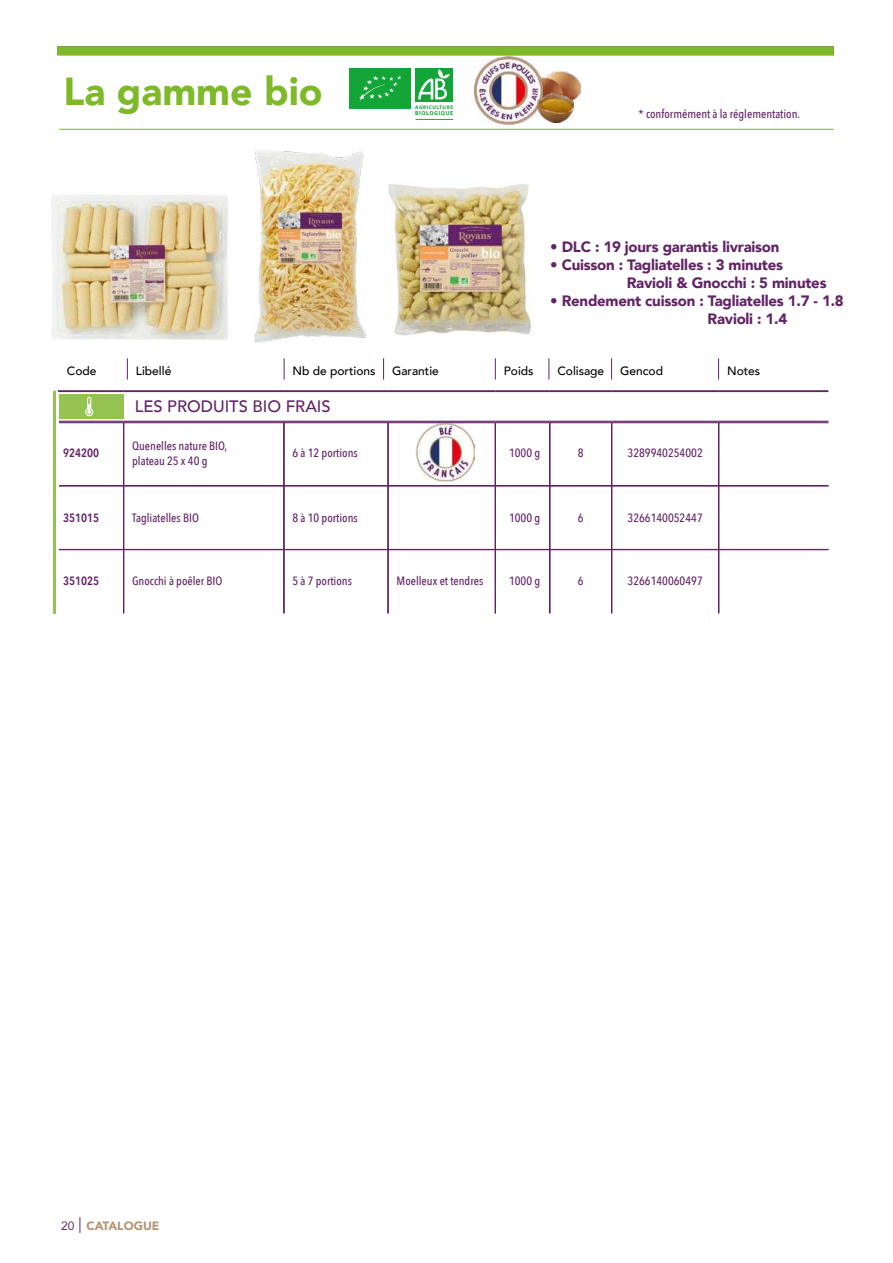
<style>
.page{position:relative;width:893px;height:1263px;background:#fff}
.page>*{position:absolute;margin:0;border:0;box-sizing:border-box;transform-origin:0 0}
.t1{font:900 39px "Avenir";color:#7db928}
.t2{font:500 16.5px "Avenir";color:#622366}
.t3{font:900 15px/18px "Avenir";letter-spacing:-.015em;color:#622366}
.t4{font:500 12px/15px "Avenir Next Condensed";color:#622366}
.t5{font:500 12px "Avenir";color:#000}
.t6{font:600 12px "Avenir Next Condensed";color:#622366}
.t7{font:900 12px "Avenir";color:#b59272}
.t8{font:700 5.85px "Myriad";letter-spacing:.1em;color:#13a538}
.t9{font:700 5.25px "Myriad";letter-spacing:.1em;color:#13a538}
.s1{font-weight:400;color:#622366}
</style>
<div class="page">
<svg style="left:80px;top:1217px;width:1px;height:16px"></svg>
<div style="left:55px;top:394px;width:69px;height:25px;background:#94c34f"></div>
<svg style="left:85px;top:397px;width:8px;height:19px"></svg>
<hr style="left:59px;top:129px;width:775px;height:1px;background:#7db928">
<div style="left:57px;top:46px;width:777px;height:9px;background:#7db928"></div>
<svg style="left:59px;top:423px;width:769px;height:62px"></svg>
<svg style="left:59px;top:487px;width:769px;height:126px"></svg>
<hr style="left:55px;top:421px;width:69px;height:1px;background:#622366">
<hr style="left:55px;top:422px;width:69px;height:1px;background:#622366">
<hr style="left:124px;top:421px;width:160px;height:1px;background:#622366">
<hr style="left:124px;top:422px;width:160px;height:1px;background:#622366">
<hr style="left:284px;top:421px;width:104px;height:1px;background:#622366">
<hr style="left:284px;top:422px;width:104px;height:1px;background:#622366">
<hr style="left:388px;top:421px;width:107px;height:1px;background:#622366">
<hr style="left:388px;top:422px;width:107px;height:1px;background:#622366">
<hr style="left:495px;top:421px;width:55px;height:1px;background:#622366">
<hr style="left:495px;top:422px;width:55px;height:1px;background:#622366">
<hr style="left:550px;top:421px;width:62px;height:1px;background:#622366">
<hr style="left:550px;top:422px;width:62px;height:1px;background:#622366">
<hr style="left:612px;top:421px;width:107px;height:1px;background:#622366">
<hr style="left:612px;top:422px;width:107px;height:1px;background:#622366">
<hr style="left:719px;top:421px;width:109px;height:1px;background:#622366">
<hr style="left:719px;top:422px;width:109px;height:1px;background:#622366">
<hr style="left:123px;top:423px;width:1px;height:63px;background:#622366">
<hr style="left:124px;top:423px;width:1px;height:63px;background:#622366">
<hr style="left:283px;top:423px;width:1px;height:63px;background:#622366">
<hr style="left:284px;top:423px;width:1px;height:63px;background:#622366">
<hr style="left:388px;top:423px;width:1px;height:63px;background:#622366">
<hr style="left:495px;top:423px;width:1px;height:63px;background:#622366">
<hr style="left:549px;top:423px;width:1px;height:63px;background:#622366">
<hr style="left:550px;top:423px;width:1px;height:63px;background:#622366">
<hr style="left:611px;top:423px;width:1px;height:63px;background:#622366">
<hr style="left:612px;top:423px;width:1px;height:63px;background:#622366">
<hr style="left:718px;top:423px;width:1px;height:63px;background:#622366">
<hr style="left:719px;top:423px;width:1px;height:63px;background:#622366">
<hr style="left:123px;top:486px;width:1px;height:63px;background:#622366">
<hr style="left:124px;top:486px;width:1px;height:63px;background:#622366">
<hr style="left:283px;top:486px;width:1px;height:63px;background:#622366">
<hr style="left:284px;top:486px;width:1px;height:63px;background:#622366">
<hr style="left:388px;top:486px;width:1px;height:63px;background:#622366">
<hr style="left:495px;top:486px;width:1px;height:63px;background:#622366">
<hr style="left:549px;top:486px;width:1px;height:63px;background:#622366">
<hr style="left:550px;top:486px;width:1px;height:63px;background:#622366">
<hr style="left:611px;top:486px;width:1px;height:63px;background:#622366">
<hr style="left:612px;top:486px;width:1px;height:63px;background:#622366">
<hr style="left:718px;top:486px;width:1px;height:63px;background:#622366">
<hr style="left:719px;top:486px;width:1px;height:63px;background:#622366">
<hr style="left:123px;top:550px;width:1px;height:63px;background:#622366">
<hr style="left:124px;top:550px;width:1px;height:63px;background:#622366">
<hr style="left:283px;top:550px;width:1px;height:63px;background:#622366">
<hr style="left:284px;top:550px;width:1px;height:63px;background:#622366">
<hr style="left:388px;top:550px;width:1px;height:63px;background:#622366">
<hr style="left:495px;top:550px;width:1px;height:63px;background:#622366">
<hr style="left:549px;top:550px;width:1px;height:63px;background:#622366">
<hr style="left:550px;top:550px;width:1px;height:63px;background:#622366">
<hr style="left:611px;top:550px;width:1px;height:63px;background:#622366">
<hr style="left:612px;top:550px;width:1px;height:63px;background:#622366">
<hr style="left:718px;top:550px;width:1px;height:63px;background:#622366">
<hr style="left:719px;top:550px;width:1px;height:63px;background:#622366">
<hr style="left:55px;top:485px;width:69px;height:1px;background:#622366">
<hr style="left:55px;top:486px;width:69px;height:1px;background:#622366">
<hr style="left:124px;top:485px;width:160px;height:1px;background:#622366">
<hr style="left:124px;top:486px;width:160px;height:1px;background:#622366">
<hr style="left:284px;top:485px;width:104px;height:1px;background:#622366">
<hr style="left:284px;top:486px;width:104px;height:1px;background:#622366">
<hr style="left:388px;top:485px;width:107px;height:1px;background:#622366">
<hr style="left:388px;top:486px;width:107px;height:1px;background:#622366">
<hr style="left:495px;top:485px;width:55px;height:1px;background:#622366">
<hr style="left:495px;top:486px;width:55px;height:1px;background:#622366">
<hr style="left:550px;top:485px;width:62px;height:1px;background:#622366">
<hr style="left:550px;top:486px;width:62px;height:1px;background:#622366">
<hr style="left:612px;top:485px;width:107px;height:1px;background:#622366">
<hr style="left:612px;top:486px;width:107px;height:1px;background:#622366">
<hr style="left:719px;top:485px;width:109px;height:1px;background:#622366">
<hr style="left:719px;top:486px;width:109px;height:1px;background:#622366">
<hr style="left:55px;top:549px;width:69px;height:1px;background:#622366">
<hr style="left:124px;top:549px;width:160px;height:1px;background:#622366">
<hr style="left:284px;top:549px;width:104px;height:1px;background:#622366">
<hr style="left:388px;top:549px;width:107px;height:1px;background:#622366">
<hr style="left:495px;top:549px;width:55px;height:1px;background:#622366">
<hr style="left:550px;top:549px;width:62px;height:1px;background:#622366">
<hr style="left:612px;top:549px;width:107px;height:1px;background:#622366">
<hr style="left:719px;top:549px;width:109px;height:1px;background:#622366">
<hr style="left:55px;top:390px;width:69px;height:2px;background:#622366">
<hr style="left:124px;top:390px;width:160px;height:2px;background:#622366">
<hr style="left:284px;top:390px;width:104px;height:2px;background:#622366">
<hr style="left:388px;top:390px;width:107px;height:2px;background:#622366">
<hr style="left:495px;top:390px;width:55px;height:2px;background:#622366">
<hr style="left:550px;top:390px;width:62px;height:2px;background:#622366">
<hr style="left:612px;top:390px;width:107px;height:2px;background:#622366">
<hr style="left:719px;top:390px;width:109px;height:2px;background:#622366">
<hr style="left:57px;top:394px;width:2px;height:232px;background:#fff">
<img style="left:255px;top:151px;width:110px;height:191px">
<img style="left:388px;top:182px;width:143px;height:154px">
<svg style="left:127px;top:358px;width:1px;height:21px"></svg>
<svg style="left:284px;top:358px;width:1px;height:21px"></svg>
<svg style="left:383px;top:358px;width:1px;height:21px"></svg>
<svg style="left:495px;top:358px;width:1px;height:21px"></svg>
<svg style="left:549px;top:358px;width:1px;height:21px"></svg>
<svg style="left:611px;top:358px;width:1px;height:21px"></svg>
<svg style="left:718px;top:358px;width:1px;height:21px"></svg>
<img style="left:51px;top:195px;width:177px;height:145px">
<hr style="left:55px;top:385px;width:3px;height:229px;background:#fff">
<hr style="left:53px;top:391px;width:2px;height:223px;background:#94c34f">
<img style="left:549px;top:72px;width:31px;height:40px">
<img style="left:467px;top:55px;width:82px;height:75px">
<img style="left:537px;top:93px;width:36px;height:30px">
<hr style="left:416px;top:119px;width:37px;height:1px;background:#13a538">
<div style="left:416px;top:68px;width:37px;height:33px;background:#13a538"></div>
<svg style="left:418px;top:69px;width:32px;height:30px"></svg>
<svg style="left:410px;top:68px;width:1px;height:41px"></svg>
<div style="left:349px;top:68px;width:61px;height:41px;background:#13a538"></div>
<svg style="left:359px;top:76px;width:42px;height:25px"></svg>
<img style="left:416px;top:423px;width:58px;height:59px">
<h1 class="t1" style="left:63px;top:58px;width:261px">La gamme bio</h1>
<p class="t9" style="left:415px;top:105px;width:39px">AGRICULTURE</p>
<p class="t8" style="left:415px;top:110px;width:40px">BIOLOGIQUE</p>
<p class="t9" style="left:415px;top:112px;width:39px">AGRICULTURE</p>
<p class="t4" style="left:639px;top:107px;width:163px">* conformément à la réglementation.</p>
<p class="t3" style="left:550px;top:237px;width:231px">• DLC : 19 jours garantis livraison</p>
<p class="t3" style="left:627px;top:255px;width:201px;text-indent:-77px">• Cuisson : Tagliatelles : 3 minutes<br>Ravioli &amp; Gnocchi : 5 minutes</p>
<p class="t3" style="left:708px;top:291px;width:138px;text-indent:-157px">• Rendement cuisson : Tagliatelles 1.7 - 1.8<br>Ravioli : 1.4</p>
<p class="t5" style="left:67px;top:360px;width:31px">Code</p>
<p class="t5" style="left:136px;top:360px;width:37px">Libellé</p>
<p class="t5" style="left:293px;top:360px;width:84px">Nb de portions</p>
<p class="t5" style="left:392px;top:360px;width:48px">Garantie</p>
<p class="t5" style="left:504px;top:360px;width:31px">Poids</p>
<p class="t5" style="left:557px;top:360px;width:48px">Colisage</p>
<p class="t5" style="left:620px;top:360px;width:44px">Gencod</p>
<p class="t5" style="left:727px;top:360px;width:35px">Notes</p>
<h2 class="t2" style="left:135px;top:392px;width:197px">LES PRODUITS BIO FRAIS</h2>
<p class="t6" style="left:63px;top:443px;width:37px">924200</p>
<p class="t4" style="left:132px;top:438px;width:97px">Quenelles nature BIO, plateau 25 x 40 g</p>
<p class="t4" style="left:292px;top:446px;width:67px">6 à 12 portions</p>
<p class="t4" style="left:509px;top:446px;width:33px">1000 g</p>
<p class="t4" style="left:578px;top:446px;width:7px">8</p>
<p class="t4" style="left:628px;top:446px;width:77px">3289940254002</p>
<p class="t6" style="left:63px;top:507px;width:37px">351015</p>
<p class="t4" style="left:132px;top:510px;width:68px">Tagliatelles BIO</p>
<p class="t4" style="left:292px;top:510px;width:67px">8 à 10 portions</p>
<p class="t4" style="left:509px;top:510px;width:33px">1000 g</p>
<p class="t4" style="left:578px;top:510px;width:7px">6</p>
<p class="t4" style="left:628px;top:510px;width:77px">3266140052447</p>
<p class="t6" style="left:63px;top:570px;width:37px">351025</p>
<p class="t4" style="left:132px;top:573px;width:92px">Gnocchi à poêler BIO</p>
<p class="t4" style="left:292px;top:573px;width:61px">5 à 7 portions</p>
<p class="t4" style="left:397px;top:573px;width:88px">Moelleux et tendres</p>
<p class="t4" style="left:509px;top:573px;width:33px">1000 g</p>
<p class="t4" style="left:578px;top:573px;width:7px">6</p>
<p class="t4" style="left:628px;top:573px;width:77px">3266140060497</p>
<p class="t7" style="left:61px;top:1215px;width:100px"><span class="s1">20</span> CATALOGUE</p>
</div>
